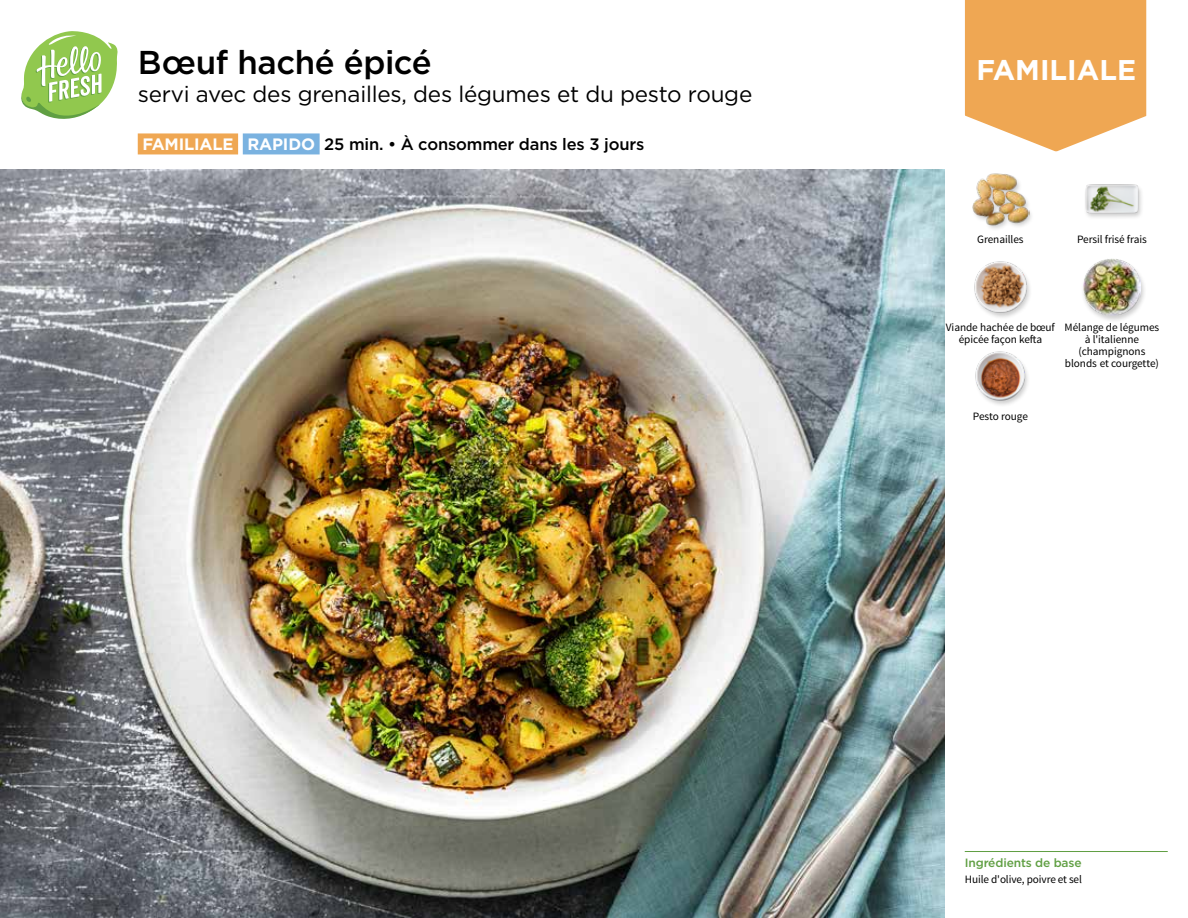
<style>
.page{position:relative;width:1188px;height:918px;background:#fff}
.page>*{position:absolute;margin:0;border:0;box-sizing:border-box;transform-origin:0 0}
.t1{font:500 33px "Gotham";letter-spacing:-.01em;color:#000}
.t2{font:700 28.5px "Gotham";color:#fff}
.t3{font:22.5px "Gotham";letter-spacing:-.01em;color:#000}
.t4{font:500 16.5px "Gotham";letter-spacing:-.01em;color:#000}
.t5{font:500 12px "Gotham";letter-spacing:-.01em;color:#609f43}
.t6{font:11.25px/12px "Source Sans Pro";letter-spacing:-.005em;color:#000;text-align:center}
.s1{font-weight:700;color:#fff}
</style>
<div class="page">
<hr style="left:965px;top:851px;width:203px;height:1px;background:#609f43">
<div style="left:138px;top:133px;width:100px;height:21px;background:#efa753"></div>
<div style="left:243px;top:133px;width:77px;height:21px;background:#7ab2e0"></div>
<svg style="left:21px;top:31px;width:97px;height:88px"></svg>
<img style="left:0;top:170px;width:945px;height:748px">
<svg style="left:913px;top:0;width:234px;height:215px"></svg>
<div style="left:1083px;top:183px;width:61px;height:37px;background:#f9f9f9"></div>
<img style="left:1083px;top:170px;width:58px;height:47px">
<div style="left:971px;top:173px;width:63px;height:59px;background:#000;opacity:.2"></div>
<img style="left:972px;top:170px;width:57px;height:57px">
<div style="left:1081px;top:258px;width:66px;height:65px;background:#000;opacity:.2"></div>
<img style="left:1083px;top:259px;width:58px;height:57px">
<div style="left:972px;top:261px;width:60px;height:59px;background:#000;opacity:.2"></div>
<img style="left:972px;top:261px;width:57px;height:55px">
<img style="left:975px;top:351px;width:53px;height:54px">
<h1 class="t1" style="left:138px;top:41px;width:296px">Bœuf haché épicé</h1>
<h3 class="t3" style="left:138px;top:80px;width:616px">servi avec des grenailles, des légumes et du pesto rouge</h3>
<h3 class="t4" style="left:142px;top:133px;width:503px"><span class="s1">FAMILIALE RAPIDO</span> 25 min. • À consommer dans les 3 jours</h3>
<h2 class="t2" style="left:976px;top:51px;width:161px">FAMILIALE</h2>
<p class="t6" style="left:977px;top:233px;width:48px">Grenailles</p>
<p class="t6" style="left:1077px;top:233px;width:71px">Persil frisé frais</p>
<p class="t6" style="left:946px;top:321px;width:111px">Viande hachée de bœuf épicée façon kefta</p>
<p class="t6" style="left:1065px;top:321px;width:96px">Mélange de légumes à l'italienne (champignons blonds et courgette)</p>
<p class="t6" style="left:973px;top:410px;width:57px">Pesto rouge</p>
<p class="t5" style="left:965px;top:854px;width:118px">Ingrédients de base</p>
<p class="t6" style="left:965px;top:873px;width:119px">Huile d'olive, poivre et sel</p>
</div>
